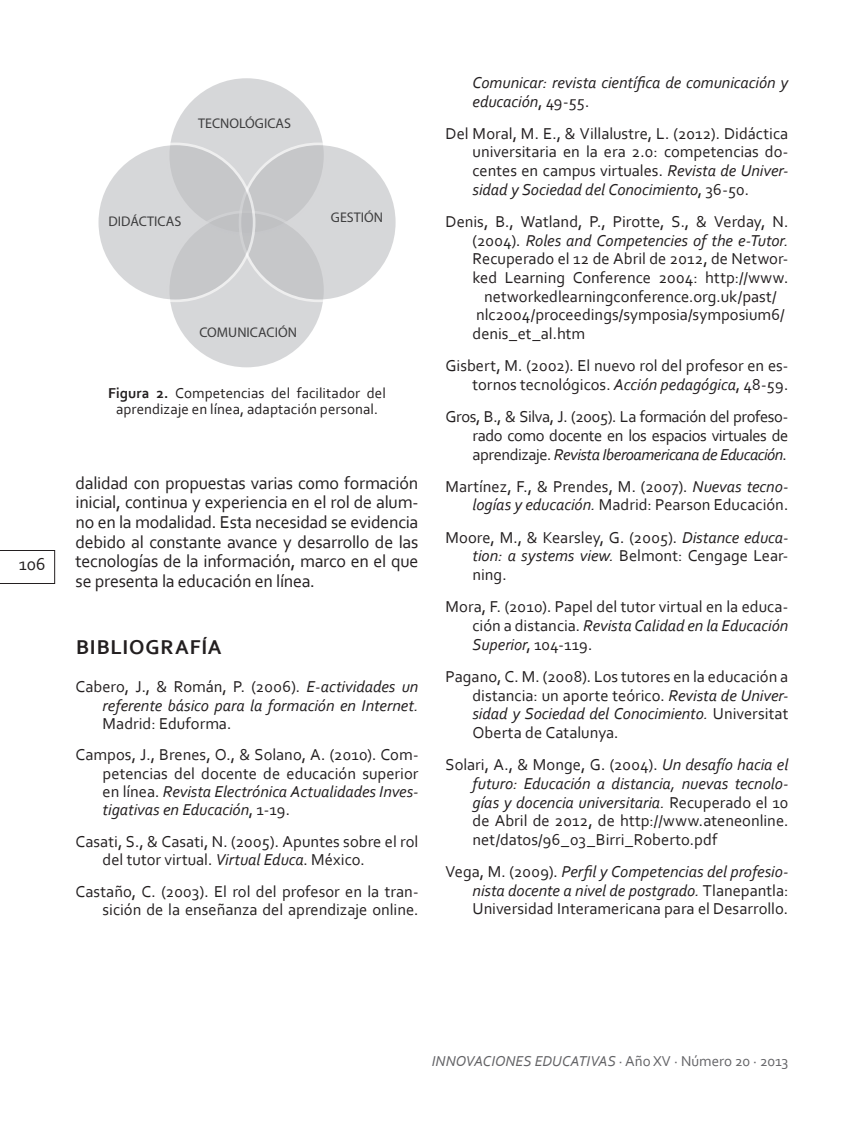
<style>
.page{position:relative;width:864px;height:1134px;background:#fff}
.page>*{position:absolute;margin:0;border:0;box-sizing:border-box;transform-origin:0 0}
.Subtitulo_1{font:700 21px "Corbel";letter-spacing:.04em;color:#231f20}
.t1{font:18px/19.6px "Corbel";letter-spacing:-.015em;color:#231f20;text-align:justify}
.t2{font:16.5px/18.8px "Corbel";color:#231f20;text-align:justify}
.t3{font:italic 16.5px/18.1px "Corbel";color:#231f20;text-align:justify}
.Pie_de_figura{font:15px/16.5px "Corbel";letter-spacing:.005em;color:#231f20;text-align:center}
.t4{font:italic 15px "Corbel";color:#636366}
.t5{font:14.1px "Myriad Pro";color:#3e3e3f}
.s1{font-weight:700}
.s2{font-style:normal}
.s3{font-style:italic}
</style>
<div class="page">
<svg style="left:0;top:550px;width:55px;height:34px"></svg>
<div style="left:168px;top:77px;width:157px;height:157px;background:#d6d7d9;border-radius:50%"></div>
<div style="left:168px;top:212px;width:157px;height:157px;background:#d6d7d9;border-radius:50%"></div>
<div style="left:240px;top:144px;width:157px;height:157px;background:linear-gradient(to right,#c5c6c8,#dcdddf);border-radius:50%"></div>
<div style="left:97px;top:144px;width:157px;height:157px;background:linear-gradient(to right,#dddedf,#c2c3c5);border-radius:50%"></div>
<div style="left:96px;top:143px;width:159px;height:159px;border:3px solid #fff;border-radius:50%"></div>
<p class="t1" style="left:19px;top:554px;width:28px">106</p>
<p class="t5" style="left:198px;top:114px;width:94px">TECNOLÓGICAS</p>
<p class="t5" style="left:108px;top:212px;width:74px">DIDÁCTICAS</p>
<p class="t5" style="left:331px;top:209px;width:54px">GESTIÓN</p>
<p class="t5" style="left:199px;top:324px;width:99px">COMUNICACIÓN</p>
<p class="Pie_de_figura" style="left:108px;top:384px;width:279px"><span class="s1">Figura 2.</span> Competencias del facilitador del aprendizaje en línea, adaptación personal.</p>
<p class="t1" style="left:76px;top:472px;width:344px">dalidad con propuestas varias como formación inicial, continua y experiencia en el rol de alum&shy;no en la modalidad. Esta necesidad se evidencia debido al constante avance y desarrollo de las tecnologías de la información, marco en el que se presenta la educación en línea.</p>
<p class="Subtitulo_1" style="left:76px;top:634px;width:147px">BIBLIOGRAFÍA</p>
<p class="t3" style="left:103px;top:677px;width:317px;text-indent:-27px"><span class="s2">Cabero, J., &amp; Román, P. (2006).</span> E-actividades un referente básico para la formación en Internet.<br><span class="s2">Madrid: Eduforma.</span></p>
<p class="t2" style="left:103px;top:745px;width:317px;line-height:18.1px;text-indent:-27px">Campos, J., Brenes, O., &amp; Solano, A. (2010). Com&shy;petencias del docente de educación superior en línea. <span class="s3">Revista Electrónica Actualidades Inves&shy;tigativas en Educación</span>, 1-19.</p>
<p class="t2" style="left:103px;top:832px;width:317px;line-height:18.1px;text-indent:-27px">Casati, S., &amp; Casati, N. (2005). Apuntes sobre el rol del tutor virtual. <span class="s3">Virtual Educa</span>. México.</p>
<p class="t2" style="left:76px;top:882px;width:344px;line-height:18.1px;text-align:right">Castaño, C. (2003). El rol del profesor en la tran&shy;sición de la enseñanza del aprendizaje online.</p>
<p class="t3" style="left:473px;top:73px;width:317px;line-height:18.8px">Comunicar: revista científica de comunicación y educación<span class="s2">, 49-55.</span></p>
<p class="t2" style="left:473px;top:123px;width:317px;text-indent:-27px">Del Moral, M. E., &amp; Villalustre, L. (2012). Didáctica universitaria en la era 2.0: competencias do&shy;centes en campus virtuales. <span class="s3">Revista de Univer&shy;sidad y Sociedad del Conocimiento</span>, 36-50.</p>
<p class="t2" style="left:446px;top:212px;width:344px">Denis, B., Watland, P., Pirotte, S., &amp; Verday, N.</p>
<p class="t3" style="left:473px;top:231px;width:317px"><span class="s2">(2004).</span> Roles and Competencies of the e-Tutor.</p>
<p class="t2" style="left:473px;top:249px;width:317px">Recuperado el 12 de Abril de 2012, de Networ-</p>
<p class="t2" style="left:473px;top:268px;width:317px">ked Learning Conference 2004: http://www.</p>
<p class="t2" style="left:484px;top:286px;width:294px">networkedlearningconference.org.uk/past/</p>
<p class="t2" style="left:476px;top:305px;width:310px">nlc2004/proceedings/symposia/symposium6/</p>
<p class="t2" style="left:473px;top:324px;width:114px">denis_et_al.htm</p>
<p class="t2" style="left:446px;top:356px;width:344px;text-align:right">Gisbert, M. (2002). El nuevo rol del profesor en es&shy;tornos tecnológicos. <span class="s3">Acción pedagógica</span>, 48-59.</p>
<p class="t2" style="left:473px;top:407px;width:317px;text-indent:-27px">Gros, B., &amp; Silva, J. (2005). La formación del profeso&shy;rado como docente en los espacios virtuales de aprendizaje. <span class="s3">Revista Iberoamericana de Educación</span>.</p>
<p class="t2" style="left:446px;top:477px;width:344px;text-align:right">Martínez, F., &amp; Prendes, M. (2007). <span class="s3">Nuevas tecno&shy;logías y educación.</span> Madrid: Pearson Educación.</p>
<p class="t2" style="left:473px;top:527px;width:317px;text-indent:-27px">Moore, M., &amp; Kearsley, G. (2005). <span class="s3">Distance educa&shy;tion: a systems view.</span> Belmont: Cengage Lear&shy;ning.</p>
<p class="t2" style="left:473px;top:597px;width:317px;text-indent:-27px">Mora, F. (2010). Papel del tutor virtual en la educa&shy;ción a distancia. <span class="s3">Revista Calidad en la Educación Superior</span>, 104-119.</p>
<p class="t2" style="left:473px;top:667px;width:317px;text-indent:-27px">Pagano, C. M. (2008). Los tutores en la educación a distancia: un aporte teórico. <span class="s3">Revista de Univer&shy;sidad y Sociedad del Conocimiento.</span> Universitat Oberta de Catalunya.</p>
<p class="t2" style="left:473px;top:755px;width:317px;text-indent:-27px">Solari, A., &amp; Monge, G. (2004). <span class="s3">Un desafío hacia el futuro: Educación a distancia, nuevas tecnolo&shy;gías y docencia universitaria.</span> Recuperado el 10 de Abril de 2012, de http://www.ateneonline. net/datos/96_03_Birri_Roberto.pdf</p>
<p class="t2" style="left:473px;top:862px;width:317px;text-indent:-27px">Vega, M. (2009). <span class="s3">Perfil y Competencias del profesio&shy;nista docente a nivel de postgrado.</span> Tlanepantla:<br>Universidad Interamericana para el Desarrollo.</p>
<p class="t4" style="left:432px;top:1051px;width:358px">INNOVACIONES EDUCATIVAS <span class="s2">· Año XV · Número 20 · 2013</span></p>
</div>
